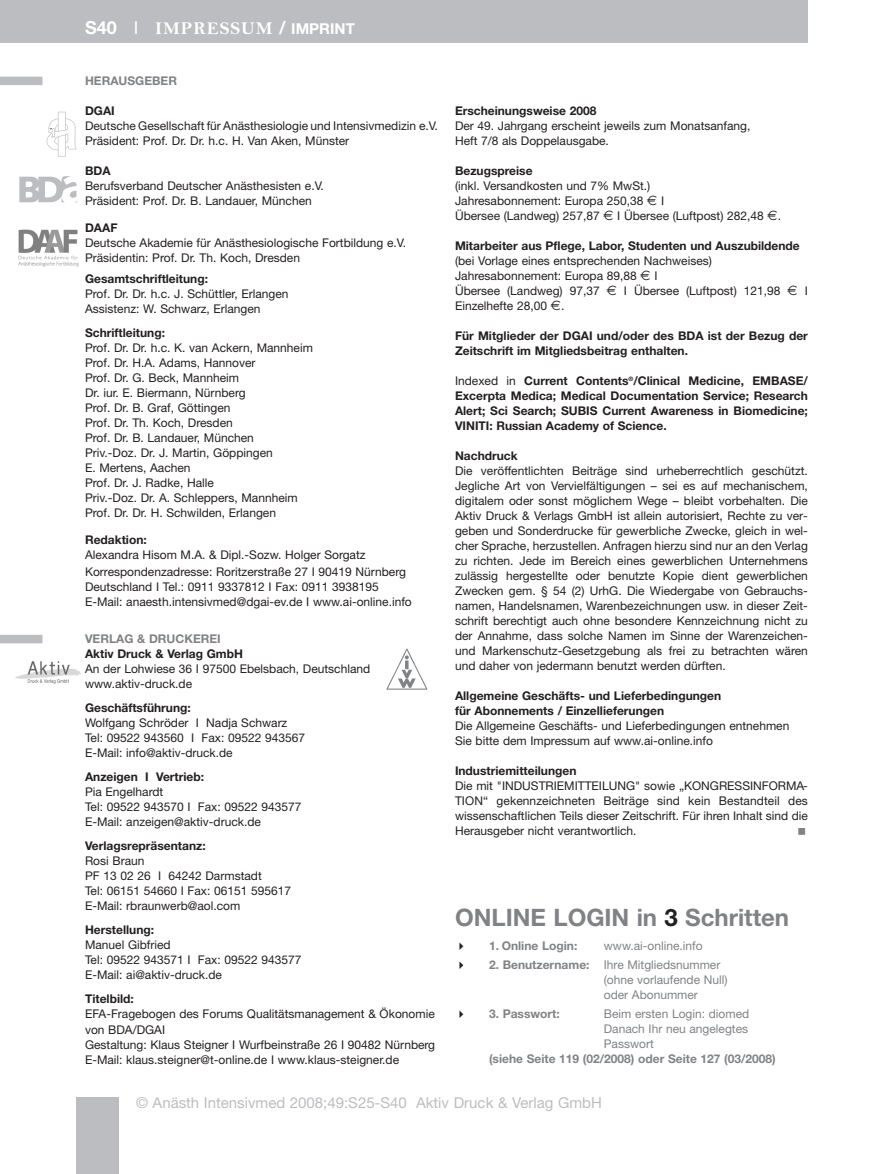
<style>
.page{position:relative;width:876px;height:1174px;background:#fff}
.page>*{position:absolute;margin:0;border:0;box-sizing:border-box;transform-origin:0 0}
.t1{font:700 24px "Helvetica Neue";color:#808285}
.t2{font:18px "Bell MT Bold";letter-spacing:.055em;color:#fff}
.t3{font:15px "Helvetica Neue";color:#bcbdc0}
.t4{font:12px/15px "Helvetica Neue";color:#231f20}
.t5{font:700 12px/15px "Helvetica Neue";color:#231f20}
.t6{font:12px/15px "Helvetica Neue";color:#808285}
.t7{font:700 12px "Helvetica Neue";color:#808285}
.s1{font-family:"Helvetica Neue";font-weight:700}
.s2{font-family:"Helvetica Neue"}
.s3{font-family:"Helvetica Neue";font-weight:700;font-size:15px}
.s4{font-weight:400}
.s5{color:#231f20}
.s6{font-weight:700}
</style>
<div class="page">
<div style="left:0;top:0;width:808px;height:43px;background:#bcbdc0"></div>
<div style="left:77px;top:1097px;width:42px;height:77px;background:#bcbdc0"></div>
<div style="left:0;top:77px;width:43px;height:8px;background:#bcbdc0"></div>
<div style="left:0;top:635px;width:43px;height:8px;background:#bcbdc0"></div>
<img style="left:386px;top:648px;width:41px;height:42px">
<img style="left:47px;top:112px;width:29px;height:45px">
<img style="left:19px;top:176px;width:59px;height:27px">
<img style="left:18px;top:229px;width:61px;height:38px">
<img style="left:16px;top:661px;width:65px;height:23px">
<h2 class="t2" style="left:85px;top:17px;width:271px"><span class="s1">S40</span> <span class="s2">I</span> IMPRESSUM <span class="s1">/</span> <span class="s3">IMPRINT</span></h2>
<p class="t7" style="left:85px;top:77px;width:93px">HERAUSGEBER</p>
<p class="t5" style="left:85px;top:104px;width:31px">DGAI</p>
<p class="t4" style="left:85px;top:120px;width:354px">Deutsche Gesellschaft für Anästhesiologie und Intensivmedizin e.V.<br>Präsident: Prof. Dr. Dr. h.c. H. Van Aken, Münster</p>
<p class="t5" style="left:85px;top:164px;width:27px">BDA</p>
<p class="t4" style="left:85px;top:180px;width:240px">Berufsverband Deutscher Anästhesisten e.V.<br>Präsident: Prof. Dr. B. Landauer, München</p>
<p class="t5" style="left:85px;top:221px;width:34px">DAAF</p>
<p class="t4" style="left:85px;top:237px;width:322px">Deutsche Akademie für Anästhesiologische Fortbildung e.V.<br>Präsidentin: Prof. Dr. Th. Koch, Dresden</p>
<p class="t5" style="left:85px;top:272px;width:125px">Gesamtschriftleitung:</p>
<p class="t4" style="left:85px;top:288px;width:205px">Prof. Dr. Dr. h.c. J. Schüttler, Erlangen<br>Assistenz: W. Schwarz, Erlangen</p>
<p class="t5" style="left:85px;top:326px;width:81px">Schriftleitung:</p>
<p class="t4" style="left:85px;top:342px;width:229px">Prof. Dr. Dr. h.c. K. van Ackern, Mannheim<br>Prof. Dr. H.A. Adams, Hannover<br>Prof. Dr. G. Beck, Mannheim<br>Dr. iur. E. Biermann, Nürnberg<br>Prof. Dr. B. Graf, Göttingen<br>Prof. Dr. Th. Koch, Dresden<br>Prof. Dr. B. Landauer, München<br>Priv.-Doz. Dr. J. Martin, Göppingen<br>E. Mertens, Aachen<br>Prof. Dr. J. Radke, Halle<br>Priv.-Doz. Dr. A. Schleppers, Mannheim<br>Prof. Dr. Dr. H. Schwilden, Erlangen</p>
<p class="t5" style="left:85px;top:533px;width:63px">Redaktion:</p>
<p class="t4" style="left:85px;top:548px;width:322px;line-height:16.5px">Alexandra Hisom M.A. &amp; Dipl.-Sozw. Holger Sorgatz<br>Korrespondenzadresse: Roritzerstraße 27 I 90419 Nürnberg</p>
<p class="t4" style="left:85px;top:580px;width:328px">Deutschland I Tel.: 0911 9337812 I Fax: 0911 3938195<br>E-Mail: anaesth.intensivmed@dgai-ev.de I www.ai-online.info</p>
<p class="t7" style="left:85px;top:635px;width:137px">VERLAG &amp; DRUCKEREI</p>
<p class="t5" style="left:85px;top:647px;width:159px">Aktiv Druck &amp; Verlag GmbH</p>
<p class="t4" style="left:85px;top:663px;width:287px">An der Lohwiese 36 I 97500 Ebelsbach, Deutschland www.aktiv-druck.de</p>
<p class="t5" style="left:85px;top:701px;width:107px">Geschäftsführung:</p>
<p class="t4" style="left:85px;top:717px;width:222px">Wolfgang Schröder I Nadja Schwarz<br>Tel: 09522 943560 I Fax: 09522 943567<br>E-Mail: info@aktiv-druck.de</p>
<p class="t5" style="left:85px;top:770px;width:121px">Anzeigen I Vertrieb:</p>
<p class="t4" style="left:85px;top:786px;width:218px">Pia Engelhardt<br>Tel: 09522 943570 I Fax: 09522 943577<br>E-Mail: anzeigen@aktiv-druck.de</p>
<p class="t5" style="left:85px;top:839px;width:122px">Verlagsrepräsentanz:</p>
<p class="t4" style="left:85px;top:855px;width:208px">Rosi Braun<br>PF 13 02 26 I 64242 Darmstadt<br>Tel: 06151 54660 I Fax: 06151 595617<br>E-Mail: rbraunwerb@aol.com</p>
<p class="t5" style="left:85px;top:923px;width:71px">Herstellung:</p>
<p class="t4" style="left:85px;top:939px;width:218px">Manuel Gibfried<br>Tel: 09522 943571 I Fax: 09522 943577<br>E-Mail: ai@aktiv-druck.de</p>
<p class="t5" style="left:85px;top:992px;width:50px">Titelbild:</p>
<p class="t4" style="left:85px;top:1008px;width:352px">EFA-Fragebogen des Forums Qualitätsmanagement &amp; Ökonomie von BDA/DGAI<br>Gestaltung: Klaus Steigner I Wurfbeinstraße 26 I 90482 Nürnberg E-Mail: klaus.steigner@t-online.de I www.klaus-steigner.de</p>
<p class="t5" style="left:455px;top:104px;width:143px">Erscheinungsweise 2008</p>
<p class="t4" style="left:455px;top:120px;width:297px">Der 49. Jahrgang erscheint jeweils zum Monatsanfang,<br>Heft 7/8 als Doppelausgabe.</p>
<p class="t5" style="left:455px;top:164px;width:79px">Bezugspreise</p>
<p class="t4" style="left:455px;top:180px;width:197px">(inkl. Versandkosten und 7% MwSt.)<br>Jahresabonnement: Europa 250,38</p>
<p class="t4" style="left:661px;top:195px;width:5px">I</p>
<p class="t4" style="left:455px;top:210px;width:146px">Übersee (Landweg) 257,87</p>
<p class="t4" style="left:617px;top:210px;width:165px">I Übersee (Luftpost) 282,48 .</p>
<p class="t5" style="left:455px;top:239px;width:346px">Mitarbeiter aus Pflege, Labor, Studenten und Auszubildende</p>
<p class="t4" style="left:455px;top:255px;width:258px">(bei Vorlage eines entsprechenden Nachweises)<br>Jahresabonnement: Europa 89,88</p>
<p class="t4" style="left:654px;top:270px;width:5px">I</p>
<p class="t4" style="left:455px;top:285px;width:146px">Übersee (Landweg) 97,37</p>
<p class="t4" style="left:624px;top:285px;width:158px">I Übersee (Luftpost) 121,98</p>
<p class="t4" style="left:805px;top:285px;width:5px">I</p>
<p class="t4" style="left:455px;top:300px;width:111px">Einzelhefte 28,00 .</p>
<p class="t5" style="left:455px;top:329px;width:354px">Für Mitglieder der DGAI und/oder des BDA ist der Bezug der<br>Zeitschrift im Mitgliedsbeitrag enthalten.</p>
<p class="t5" style="left:455px;top:374px;width:354px;text-align:justify"><span class="s4">Indexed in</span> Current Contents<sup>®</sup>/Clinical Medicine, EMBASE/ Excerpta Medica; Medical Documentation Service; Research Alert; Sci Search; SUBIS Current Awareness in Biomedicine; VINITI: Russian Academy of Science.</p>
<p class="t5" style="left:455px;top:449px;width:64px">Nachdruck</p>
<p class="t4" style="left:455px;top:465px;width:354px;text-align:justify">Die veröffentlichten Beiträge sind urheberrechtlich geschützt.<br>Jegliche Art von Vervielfältigungen – sei es auf mechanischem, digitalem oder sonst möglichem Wege – bleibt vorbehalten. Die Aktiv Druck &amp; Verlags GmbH ist allein autorisiert, Rechte zu ver&shy;geben und Sonderdrucke für gewerbliche Zwecke, gleich in wel&shy;cher Sprache, herzustellen. Anfragen hierzu sind nur an den Verlag zu richten. Jede im Bereich eines gewerblichen Unternehmens zulässig hergestellte oder benutzte Kopie dient gewerblichen Zwecken gem. § 54 (2) UrhG. Die Wiedergabe von Gebrauchs - namen, Handelsnamen, Warenbezeichnungen usw. in dieser Zeit - schrift berechtigt auch ohne besondere Kennzeichnung nicht zu der An nahme, dass solche Namen im Sinne der Warenzeichen&shy;und Markenschutz-Gesetzgebung als frei zu betrachten wären und daher von jedermann benutzt werden dürften.</p>
<p class="t5" style="left:455px;top:689px;width:268px">Allgemeine Geschäfts- und Lieferbedingungen für Abonnements / Einzellieferungen</p>
<p class="t4" style="left:455px;top:720px;width:336px">Die Allgemeine Geschäfts- und Lieferbedingungen entnehmen<br>Sie bitte dem Impressum auf www.ai-online.info</p>
<p class="t5" style="left:455px;top:764px;width:123px">Industriemitteilungen</p>
<p class="t4" style="left:455px;top:780px;width:354px;text-align:justify">Die mit "INDUSTRIEMITTEILUNG" sowie „KONGRESSINFORMA - TION“ gekennzeichneten Beiträge sind kein Bestandteil des wissenschaftlichen Teils dieser Zeit schrift. Für ihren Inhalt sind die Herausgeber nicht verantwortlich.</p>
<h1 class="t1" style="left:455px;top:909px;width:336px">ONLINE LOGIN in <span class="s5">3</span> Schritten</h1>
<p class="t7" style="left:489px;top:941px;width:90px">1. Online Login:</p>
<p class="t6" style="left:604px;top:939px;width:100px">www.ai-online.info</p>
<p class="t6" style="left:604px;top:958px;width:125px;text-indent:-115px"><span class="s6">2. Benutzername:</span> Ihre Mitgliedsnummer (ohne vorlaufende Null) oder Abonummer</p>
<p class="t7" style="left:489px;top:1009px;width:72px">3. Passwort:</p>
<p class="t6" style="left:604px;top:1007px;width:147px;text-align:justify">Beim ersten Login: diomed Danach Ihr neu angelegtes Passwort</p>
<p class="t7" style="left:489px;top:1054px;width:288px">(siehe Seite 119 (02/2008) oder Seite 127 (03/2008)</p>
<p class="t3" style="left:136px;top:1097px;width:467px">© Anästh Intensivmed 2008;49:S25-S40 Aktiv Druck &amp; Verlag GmbH</p>
</div>
